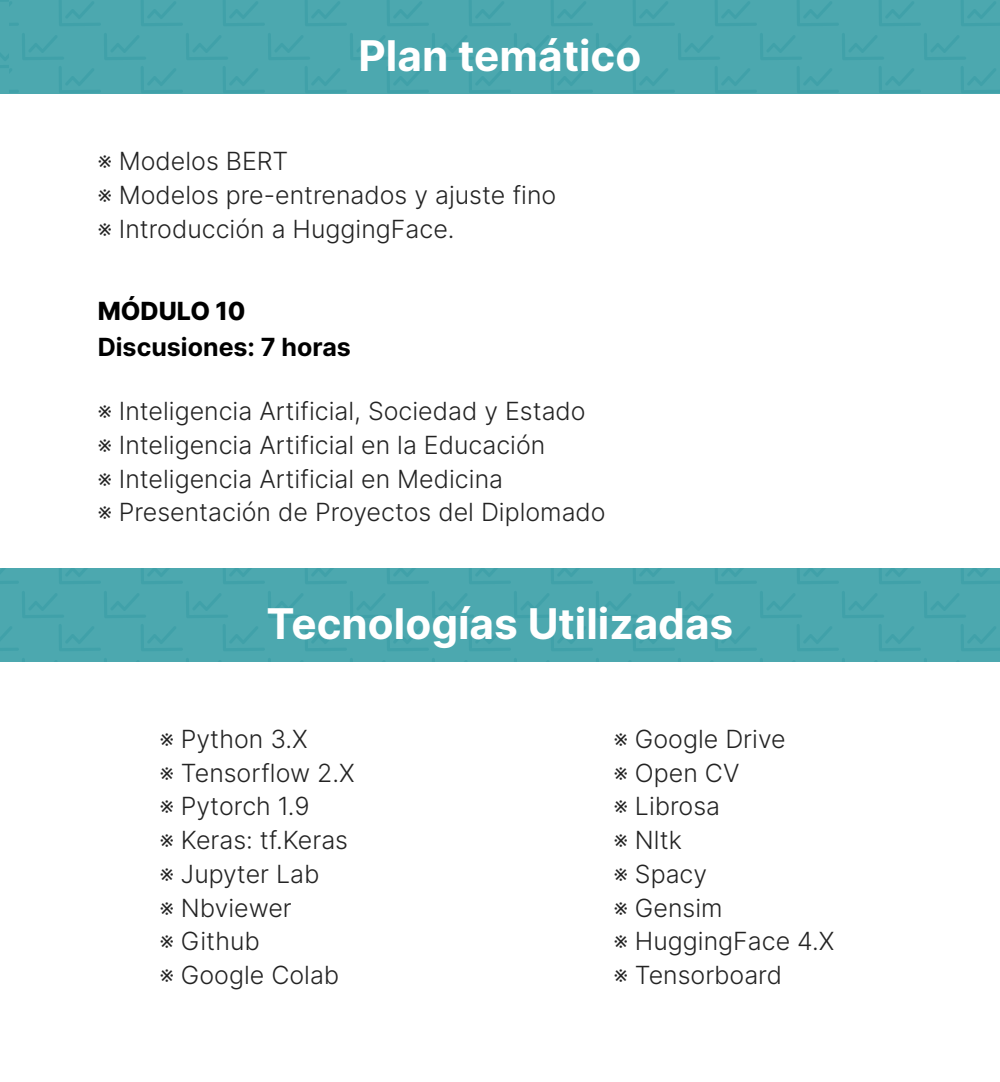
<style>
.page{position:relative;width:1000px;height:1082px;background:#fff}
.page>*{position:absolute;margin:0;border:0;box-sizing:border-box;transform-origin:0 0}
.t1{font:700 42.25px "Inter";color:#fff}
.t2{font:300 25px/33.8px "Inter";color:#232323}
.t3{font:700 25px "Inter";color:#000}
.t4{font:800 25px "Inter";color:#000}
</style>
<div class="page">
<div style="left:0;top:568px;width:1000px;height:93px;background:#4ca8af"></div>
<div style="left:0;top:0;width:1000px;height:93px;background:#4ca8af"></div>
<h1 class="t1" style="left:359px;top:24px;width:284px">Plan temático</h1>
<p class="t2" style="left:98px;top:144px;width:460px">※ Modelos BERT<br>※ Modelos pre-entrenados y ajuste fino ※ Introducción a HuggingFace.</p>
<p class="t4" style="left:98px;top:292px;width:149px">MÓDULO 10</p>
<p class="t3" style="left:98px;top:329px;width:255px">Discusiones: 7 horas</p>
<p class="t2" style="left:98px;top:393px;width:510px">※ Inteligencia Artificial, Sociedad y Estado ※ Inteligencia Artificial en la Educación<br>※ Inteligencia Artificial en Medicina<br>※ Presentación de Proyectos del Diplomado</p>
<h1 class="t1" style="left:267px;top:593px;width:468px">Tecnologías Utilizadas</h1>
<p class="t2" style="left:160px;top:721px;width:196px">※ Python 3.X<br>※ Tensorflow 2.X ※ Pytorch 1.9<br>※ Keras: tf.Keras ※ Jupyter Lab<br>※ Nbviewer<br>※ Github<br>※ Google Colab</p>
<p class="t2" style="left:614px;top:721px;width:222px">※ Google Drive<br>※ Open CV<br>※ Librosa<br>※ Nltk<br>※ Spacy<br>※ Gensim<br>※ HuggingFace 4.X ※ Tensorboard</p>
</div>
